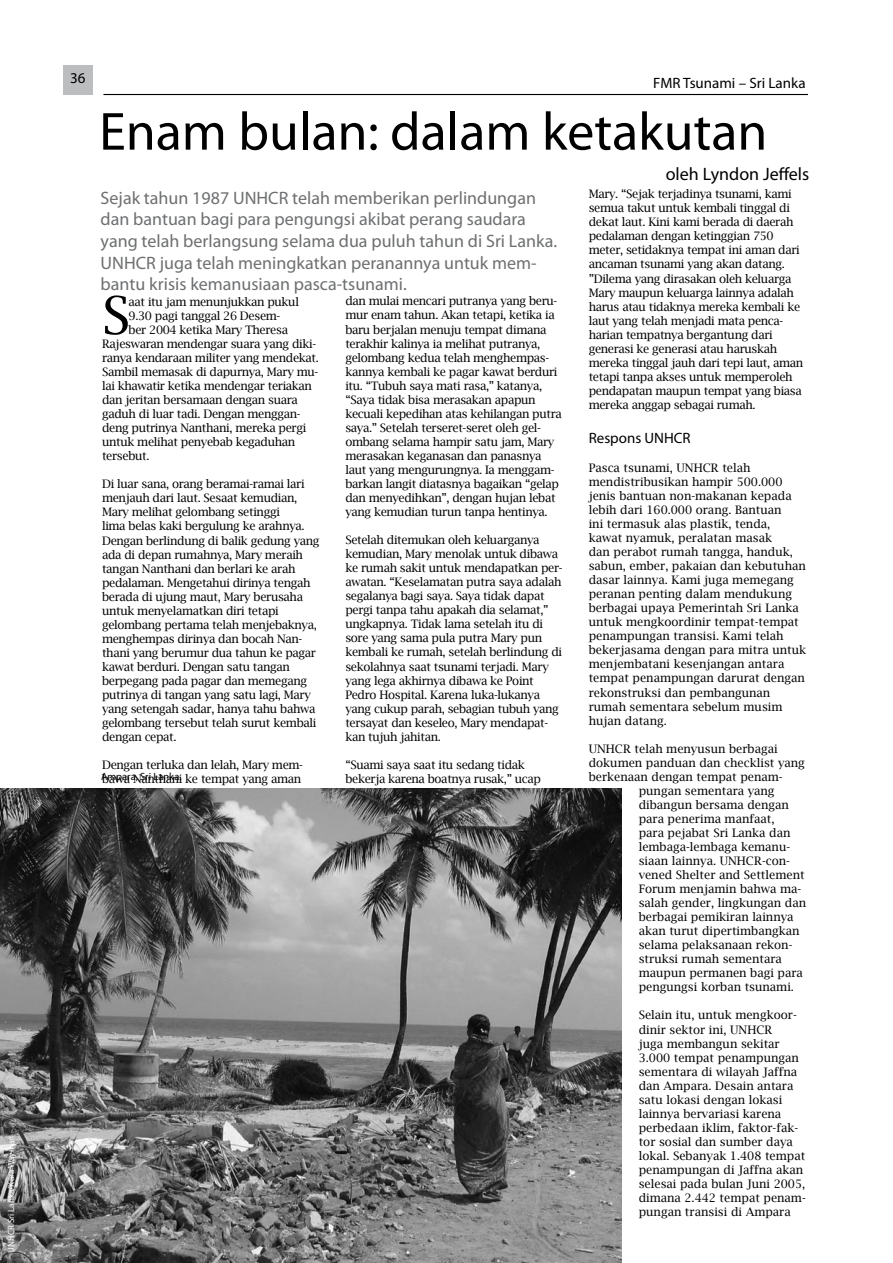
<style>
.page{position:relative;width:893px;height:1263px;background:#fff}
.page>*{position:absolute;margin:0;border:0;box-sizing:border-box;transform-origin:0 0}
.t1{font:54px "Myriad Pro";color:#000}
.t2{font:51.9px "Lucida Bright";color:#000}
.t3{font:18px/21.6px "Myriad Pro";color:#6d6f71}
.t4{font:18px "Myriad Pro";color:#000}
.t5{font:15px "Myriad Pro";color:#000}
.t6{font:11.7px/14.1px "Lucida Bright";letter-spacing:-.03em;color:#000}
.t7{font:11.7px/14.1px "Lucida Bright";color:#000}
.t8{font:10.5px "Myriad Pro";color:#000}
.t9{font:9px "Myriad Pro";color:#fff}
</style>
<div class="page">
<img style="left:0;top:789px;width:622px;height:474px">
<div style="left:63px;top:65px;width:30px;height:29px;background:#bcbdbf"></div>
<hr style="left:103px;top:94px;width:705px;height:1px;background:#000">
<p class="t9" style="left:6px;top:1253px;width:119px;rotate:-90deg">UNHCR Sri Lanka/Kara Wayman</p>
<p class="t5" style="left:70px;top:70px;width:17px">36</p>
<p class="t5" style="left:653px;top:75px;width:154px">FMR Tsunami – Sri Lanka</p>
<h1 class="t1" style="left:99px;top:102px;width:670px">Enam bulan: dalam ketakutan</h1>
<h3 class="t4" style="left:666px;top:164px;width:145px">oleh Lyndon Jeffels</h3>
<p class="t3" style="left:101px;top:187px;width:458px">Sejak tahun 1987 UNHCR telah memberikan perlindungan dan bantuan bagi para pengungsi akibat perang saudara yang telah berlangsung selama dua puluh tahun di Sri Lanka.<br>UNHCR juga telah meningkatkan peranannya untuk mem&shy;bantu krisis kemanusiaan pasca-tsunami.</p>
<p class="t6" style="left:589px;top:187px;width:216px">Mary. “Sejak terjadinya tsunami, kami semua takut untuk kembali tinggal di dekat laut. Kini kami berada di daerah pedalaman dengan ketinggian 750 meter, setidaknya tempat ini aman dari ancaman tsunami yang akan datang. ”Dilema yang dirasakan oleh keluarga Mary maupun keluarga lainnya adalah harus atau tidaknya mereka kembali ke laut yang telah menjadi mata penca&shy;harian tempatnya bergantung dari generasi ke generasi atau haruskah mereka tinggal jauh dari tepi laut, aman tetapi tanpa akses untuk memperoleh pendapatan maupun tempat yang biasa mereka anggap sebagai rumah.</p>
<p class="t5" style="left:589px;top:430px;width:103px">Respons UNHCR</p>
<p class="t7" style="left:589px;top:461px;width:219px">Pasca tsunami, UNHCR telah mendistribusikan hampir 500.000 jenis bantuan non-makanan kepada lebih dari 160.000 orang. Bantuan<br>ini termasuk alas plastik, tenda, kawat nyamuk, peralatan masak<br>dan perabot rumah tangga, handuk, sabun, ember, pakaian dan kebutuhan dasar lainnya. Kami juga memegang peranan penting dalam mendukung berbagai upaya Pemerintah Sri Lanka untuk mengkoordinir tempat-tempat penampungan transisi. Kami telah bekerjasama dengan para mitra untuk menjembatani kesenjangan antara tempat penampungan darurat dengan rekonstruksi dan pembangunan rumah sementara sebelum musim hujan datang.</p>
<p class="t7" style="left:589px;top:741px;width:190px">UNHCR telah menyusun berbagai</p>
<p class="t7" style="left:589px;top:755px;width:218px">dokumen panduan dan checklist yang</p>
<p class="t7" style="left:589px;top:769px;width:196px">berkenaan dengan tempat penam-</p>
<p class="t7" style="left:639px;top:783px;width:137px">pungan sementara yang</p>
<p class="t7" style="left:639px;top:797px;width:152px">dibangun bersama dengan</p>
<p class="t7" style="left:639px;top:812px;width:137px">para penerima manfaat,</p>
<p class="t7" style="left:639px;top:826px;width:153px">para pejabat Sri Lanka dan</p>
<p class="t7" style="left:639px;top:840px;width:153px">lembaga-lembaga kemanu-</p>
<p class="t7" style="left:639px;top:854px;width:153px">siaan lainnya. UNHCR-con-</p>
<p class="t7" style="left:639px;top:868px;width:167px">vened Shelter and Settlement</p>
<p class="t7" style="left:639px;top:882px;width:164px">Forum menjamin bahwa ma-</p>
<p class="t7" style="left:639px;top:896px;width:169px">salah gender, lingkungan dan</p>
<p class="t7" style="left:639px;top:910px;width:156px">berbagai pemikiran lainnya</p>
<p class="t7" style="left:639px;top:924px;width:162px">akan turut dipertimbangkan</p>
<p class="t7" style="left:639px;top:938px;width:155px">selama pelaksanaan rekon-</p>
<p class="t7" style="left:639px;top:952px;width:145px">struksi rumah sementara</p>
<p class="t7" style="left:639px;top:966px;width:166px">maupun permanen bagi para</p>
<p class="t7" style="left:639px;top:980px;width:157px">pengungsi korban tsunami.</p>
<p class="t7" style="left:639px;top:1008px;width:169px">Selain itu, untuk mengkoor&shy;dinir sektor ini, UNHCR<br>juga membangun sekitar<br>3.000 tempat penampungan sementara di wilayah Jaffna dan Ampara. Desain antara satu lokasi dengan lokasi lainnya bervariasi karena perbedaan iklim, faktor-fak&shy;tor sosial dan sumber daya lokal. Sebanyak 1.408 tempat penampungan di Jaffna akan selesai pada bulan Juni 2005, dimana 2.442 tempat penam&shy;pungan transisi di Ampara</p>
<h2 class="t2" style="left:102px;top:286px;width:30px">S</h2>
<p class="t6" style="left:129px;top:295px;width:172px">aat itu jam menunjukkan pukul</p>
<p class="t6" style="left:345px;top:294px;width:218px">dan mulai mencari putranya yang beru&shy;mur enam tahun. Akan tetapi, ketika ia baru berjalan menuju tempat dimana terakhir kalinya ia melihat putranya, gelombang kedua telah menghempas&shy;kannya kembali ke pagar kawat berduri itu. “Tubuh saya mati rasa,” katanya, “Saya tidak bisa merasakan apapun kecuali kepedihan atas kehilangan putra saya.” Setelah terseret-seret oleh gel&shy;ombang selama hampir satu jam, Mary merasakan keganasan dan panasnya laut yang mengurungnya. Ia menggam&shy;barkan langit diatasnya bagaikan “gelap dan menyedihkan”, dengan hujan lebat yang kemudian turun tanpa hentinya.</p>
<p class="t6" style="left:345px;top:533px;width:219px">Setelah ditemukan oleh keluarganya kemudian, Mary menolak untuk dibawa ke rumah sakit untuk mendapatkan per&shy;awatan. “Keselamatan putra saya adalah segalanya bagi saya. Saya tidak dapat pergi tanpa tahu apakah dia selamat,” ungkapnya. Tidak lama setelah itu di sore yang sama pula putra Mary pun kembali ke rumah, setelah berlindung di sekolahnya saat tsunami terjadi. Mary yang lega akhirnya dibawa ke Point Pedro Hospital. Karena luka-lukanya yang cukup parah, sebagian tubuh yang tersayat dan keseleo, Mary mendapat&shy;kan tujuh jahitan.</p>
<p class="t6" style="left:345px;top:757px;width:197px">“Suami saya saat itu sedang tidak bekerja karena boatnya rusak,” ucap</p>
<p class="t6" style="left:129px;top:309px;width:153px">9.30 pagi tanggal 26 Desem-</p>
<p class="t6" style="left:129px;top:323px;width:161px">ber 2004 ketika Mary Theresa</p>
<p class="t6" style="left:102px;top:337px;width:216px">Rajeswaran mendengar suara yang diki-</p>
<p class="t6" style="left:102px;top:351px;width:218px">ranya kendaraan militer yang mendekat.</p>
<p class="t6" style="left:102px;top:365px;width:218px">Sambil memasak di dapurnya, Mary mu-</p>
<p class="t6" style="left:102px;top:379px;width:211px">lai khawatir ketika mendengar teriakan</p>
<p class="t6" style="left:102px;top:393px;width:197px">dan jeritan bersamaan dengan suara</p>
<p class="t6" style="left:102px;top:407px;width:200px">gaduh di luar tadi. Dengan menggan-</p>
<p class="t6" style="left:102px;top:421px;width:206px">deng putrinya Nanthani, mereka pergi</p>
<p class="t6" style="left:102px;top:435px;width:195px">untuk melihat penyebab kegaduhan</p>
<p class="t6" style="left:102px;top:449px;width:49px">tersebut.</p>
<p class="t6" style="left:102px;top:477px;width:219px">Di luar sana, orang beramai-ramai lari menjauh dari laut. Sesaat kemudian, Mary melihat gelombang setinggi<br>lima belas kaki bergulung ke arahnya.<br>Dengan berlindung di balik gedung yang ada di depan rumahnya, Mary meraih tangan Nanthani dan berlari ke arah pedalaman. Mengetahui dirinya tengah berada di ujung maut, Mary berusaha untuk menyelamatkan diri tetapi gelombang pertama telah menjebaknya, menghempas dirinya dan bocah Nan&shy;thani yang berumur dua tahun ke pagar kawat berduri. Dengan satu tangan berpegang pada pagar dan memegang putrinya di tangan yang satu lagi, Mary yang setengah sadar, hanya tahu bahwa gelombang tersebut telah surut kembali dengan cepat.</p>
<p class="t6" style="left:102px;top:758px;width:203px">Dengan terluka dan lelah, Mary mem&shy;bawa Nanthani ke tempat yang aman</p>
<p class="t8" style="left:101px;top:771px;width:82px">Ampara, Sri Lanka.</p>
</div>
